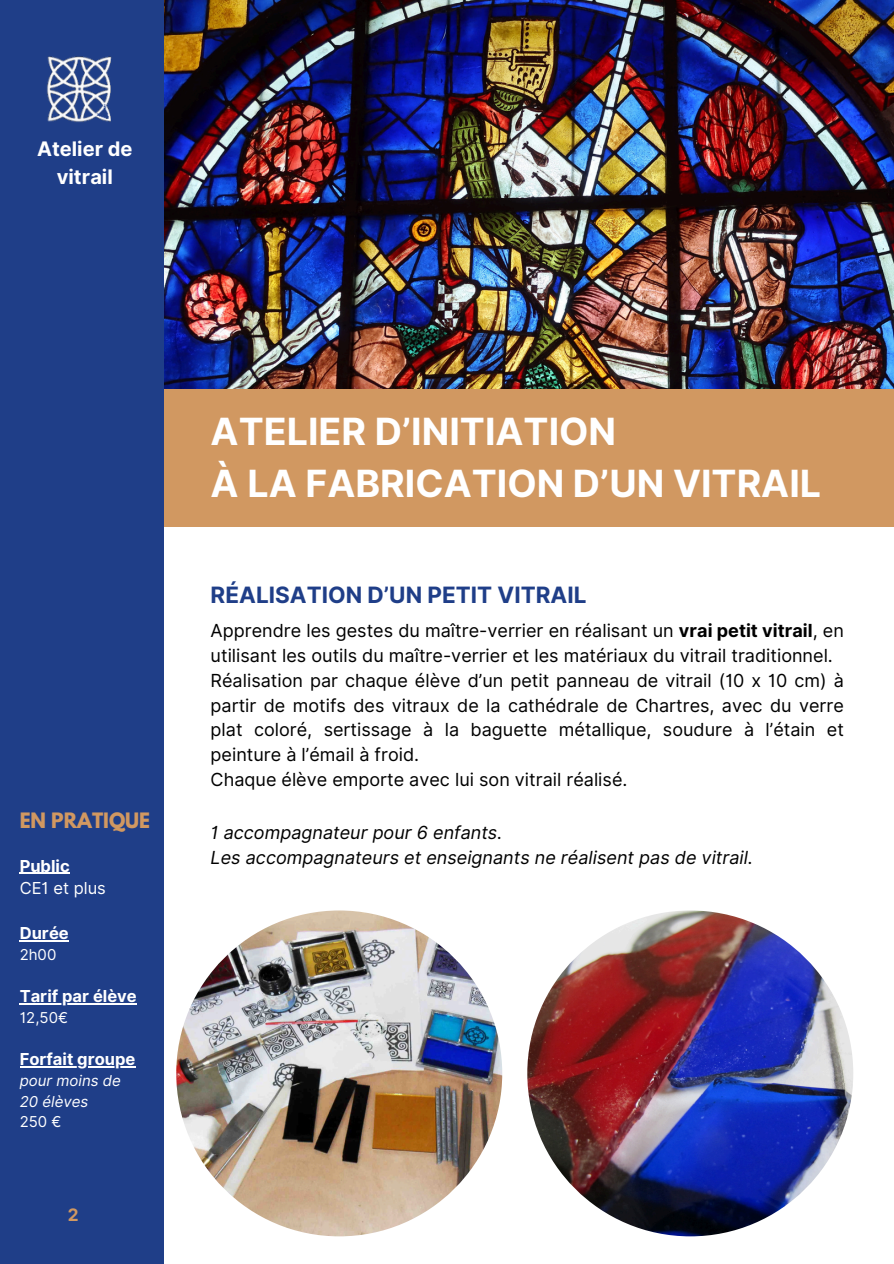
<style>
.page{position:relative;width:894px;height:1264px;background:#fff}
.page>*{position:absolute;margin:0;border:0;box-sizing:border-box;transform-origin:0 0}
.t1{font:700 37.5px/51.8px "Inter";color:#fff}
.t2{font:700 22.5px "Inter";color:#1f3e88}
.t3{font:700 19.95px/27.9px "Inter";color:#fff;text-align:center}
.t4{font:700 18.75px "League Spartan";color:#d19861}
.t5{font:18px/24.8px "Inter";color:#000}
.t6{font:italic 18px "Inter";color:#000}
.t7{font:700 17.1px "Inter";color:#d19861}
.t8{font:700 16.5px "Inter";color:#fff}
.t9{font:16.5px "Inter";color:#fff}
.t10{font:italic 15px "Inter";color:#fff}
.t11{font:15px "Inter";color:#fff}
.s1{font-weight:700}
</style>
<div class="page">
<img style="left:164px;top:0;width:729px;height:389px">
<div style="left:150px;top:389px;width:743px;height:137px;background:#d19861"></div>
<img style="left:176px;top:910px;width:326px;height:326px;border-radius:50%">
<div style="left:0;top:0;width:164px;height:1263px;background:#1f3e88"></div>
<img style="left:47px;top:56px;width:65px;height:66px">
<img style="left:527px;top:910px;width:326px;height:326px;border-radius:50%">
<hr style="left:20px;top:872px;width:50px;height:1px;background:#fff">
<hr style="left:20px;top:940px;width:49px;height:1px;background:#fff">
<hr style="left:20px;top:1003px;width:117px;height:1px;background:#fff">
<hr style="left:20px;top:1066px;width:115px;height:1px;background:#fff">
<h4 class="t3" style="left:37px;top:135px;width:97px">Atelier de vitrail</h4>
<p class="t4" style="left:20px;top:810px;width:132px">EN PRATIQUE</p>
<p class="t8" style="left:20px;top:855px;width:52px">Public</p>
<p class="t9" style="left:20px;top:878px;width:88px">CE1 et plus</p>
<p class="t8" style="left:20px;top:923px;width:51px">Durée</p>
<p class="t11" style="left:20px;top:946px;width:38px">2h00</p>
<h1 class="t8" style="left:20px;top:986px;width:118px">Tarif par élève</h1>
<h2 class="t11" style="left:20px;top:1009px;width:50px">12,50€</h2>
<p class="t8" style="left:20px;top:1049px;width:117px">Forfait groupe</p>
<p class="t10" style="left:20px;top:1072px;width:103px">pour moins de</p>
<p class="t10" style="left:20px;top:1092px;width:70px">20 élèves</p>
<p class="t11" style="left:20px;top:1112px;width:43px">250 €</p>
<p class="t7" style="left:68px;top:1204px;width:12px">2</p>
<p class="t1" style="left:210px;top:406px;width:612px">ATELIER D’INITIATION<br>À LA FABRICATION D’UN VITRAIL</p>
<p class="t2" style="left:210px;top:581px;width:377px">RÉALISATION D’UN PETIT VITRAIL</p>
<p class="t5" style="left:210px;top:618px;width:634px">Apprendre les gestes du maître-verrier en réalisant un <span class="s1">vrai petit vitrail</span>, en utilisant les outils du maître-verrier et les matériaux du vitrail traditionnel.</p>
<p class="t5" style="left:210px;top:668px;width:634px;text-align:justify">Réalisation par chaque élève d’un petit panneau de vitrail (10 x 10 cm) à partir de motifs des vitraux de la cathédrale de Chartres, avec du verre plat coloré, sertissage à la baguette métallique, soudure à l’étain et peinture à l’émail à froid.</p>
<p class="t5" style="left:210px;top:767px;width:418px">Chaque élève emporte avec lui son vitrail réalisé.</p>
<p class="t6" style="left:210px;top:821px;width:293px">1 accompagnateur pour 6 enfants.</p>
<p class="t6" style="left:210px;top:846px;width:543px">Les accompagnateurs et enseignants ne réalisent pas de vitrail.</p>
</div>
